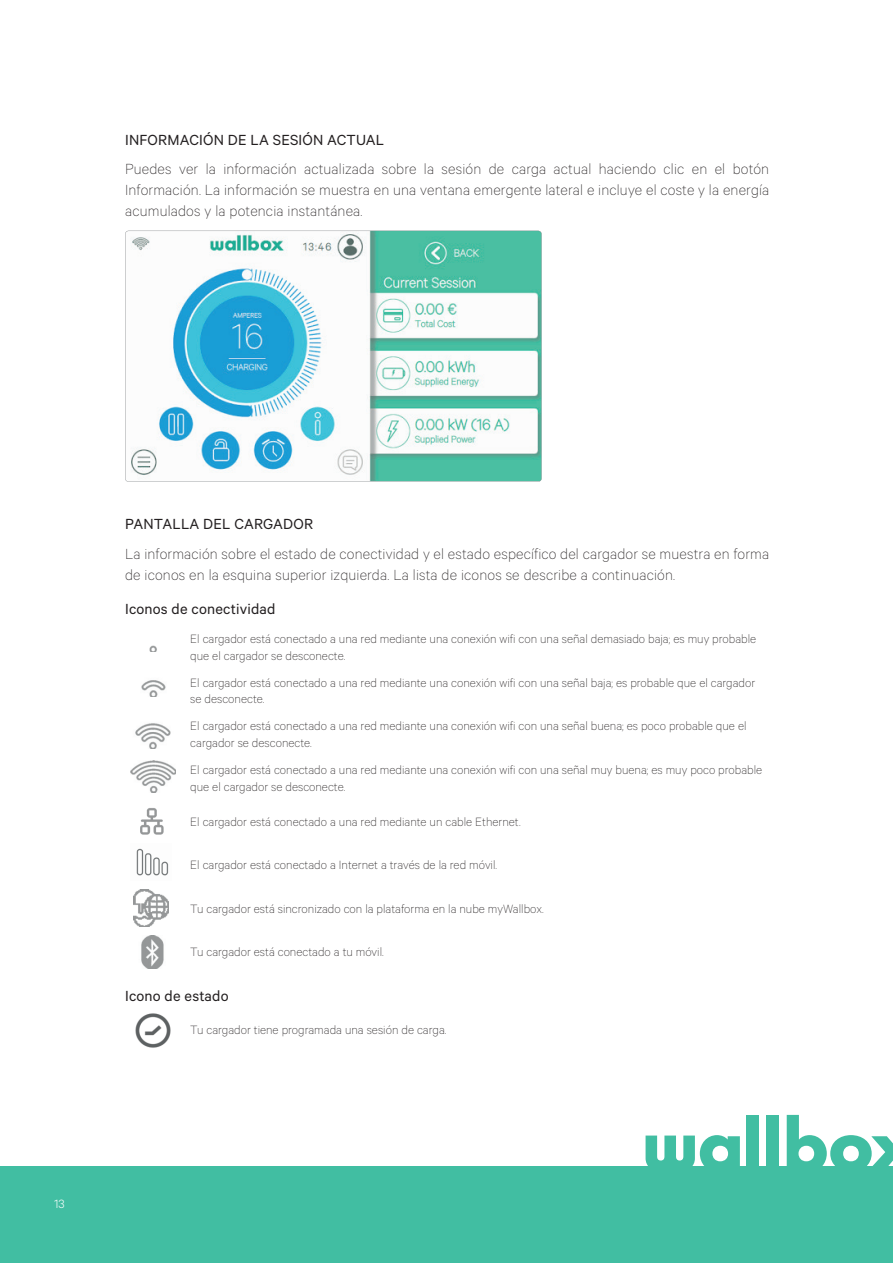
<style>
.page{position:relative;width:893px;height:1263px;background:#fff}
.page>*{position:absolute;margin:0;border:0;box-sizing:border-box;transform-origin:0 0}
.t1{font:100 16.5px/21px "Calibre";letter-spacing:.01em;color:#231f20;text-align:justify}
.t2{font:16.5px "Calibre";letter-spacing:.01em;color:#231f20}
.t3{font:100 13.5px/16.5px "Calibre";color:#231f20}
.t4{font:300 13.5px "Calibre";color:#fff}
</style>
<div class="page">
<div style="left:0;top:1167px;width:893px;height:96px;background:#41bea2"></div>
<svg style="left:646px;top:1135px;width:94px;height:32px"></svg>
<div style="left:747px;top:1115px;width:12px;height:56px;background:#41bea2"></div>
<div style="left:767px;top:1115px;width:12px;height:56px;background:#41bea2"></div>
<svg style="left:787px;top:1115px;width:106px;height:52px"></svg>
<svg style="left:125px;top:231px;width:417px;height:251px"></svg>
<img style="left:149px;top:645px;width:8px;height:7px">
<img style="left:141px;top:680px;width:25px;height:17px">
<img style="left:135px;top:723px;width:36px;height:26px">
<img style="left:131px;top:760px;width:45px;height:32px">
<img style="left:134px;top:889px;width:34px;height:37px">
<img style="left:141px;top:936px;width:23px;height:32px">
<img style="left:140px;top:808px;width:24px;height:27px">
<img style="left:135px;top:1013px;width:36px;height:35px">
<img style="left:136px;top:848px;width:33px;height:28px">
<p class="t2" style="left:125px;top:130px;width:261px">INFORMACIÓN DE LA SESIÓN ACTUAL</p>
<p class="t1" style="left:125px;top:158px;width:646px">Puedes ver la información actualizada sobre la sesión de carga actual haciendo clic en el botón Información. La información se muestra en una ventana emergente lateral e incluye el coste y la energía acumulados y la potencia instantánea.</p>
<p class="t2" style="left:125px;top:514px;width:190px">PANTALLA DEL CARGADOR</p>
<p class="t1" style="left:125px;top:542px;width:646px">La información sobre el estado de conectividad y el estado específico del cargador se muestra en forma de iconos en la esquina superior izquierda. La lista de iconos se describe a continuación.</p>
<p class="t2" style="left:125px;top:599px;width:152px">Iconos de conectividad</p>
<p class="t3" style="left:190px;top:630px;width:567px">El cargador está conectado a una red mediante una conexión wifi con una señal demasiado baja; es muy probable que el cargador se desconecte.</p>
<p class="t3" style="left:190px;top:674px;width:566px">El cargador está conectado a una red mediante una conexión wifi con una señal baja; es probable que el cargador se desconecte.</p>
<p class="t3" style="left:190px;top:717px;width:558px">El cargador está conectado a una red mediante una conexión wifi con una señal buena; es poco probable que el cargador se desconecte.</p>
<p class="t3" style="left:190px;top:761px;width:573px">El cargador está conectado a una red mediante una conexión wifi con una señal muy buena; es muy poco probable que el cargador se desconecte.</p>
<p class="t3" style="left:190px;top:813px;width:332px">El cargador está conectado a una red mediante un cable Ethernet.</p>
<p class="t3" style="left:190px;top:856px;width:308px">El cargador está conectado a Internet a través de la red móvil.</p>
<p class="t3" style="left:190px;top:900px;width:355px">Tu cargador está sincronizado con la plataforma en la nube myWallbox.</p>
<p class="t3" style="left:190px;top:943px;width:195px">Tu cargador está conectado a tu móvil.</p>
<p class="t2" style="left:125px;top:986px;width:105px">Icono de estado</p>
<p class="t3" style="left:190px;top:1021px;width:258px">Tu cargador tiene programada una sesión de carga.</p>
<p class="t4" style="left:54px;top:1195px;width:12px">13</p>
</div>
